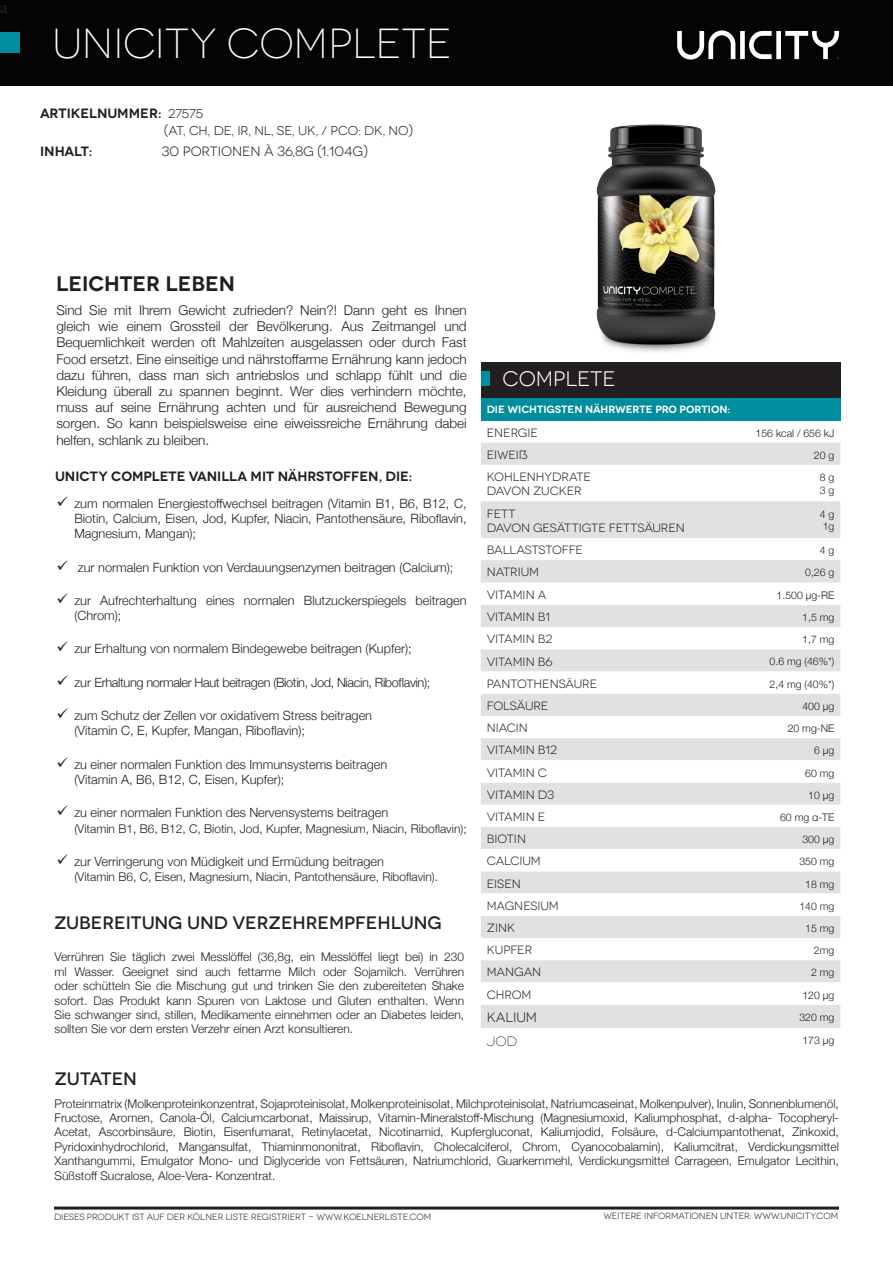
<style>
.page{position:relative;width:893px;height:1263px;background:#fff}
.page>*{position:absolute;margin:0;border:0;box-sizing:border-box;transform-origin:0 0}
.t1{font:300 42px "Novecentowide";color:#fff}
.t2{font:600 21px "Novecentowide";color:#231f20}
.t3{font:21px "Novecentowide";color:#fff}
.t4{font:500 18px "Novecentowide";color:#231f20}
.t5{font:18px "Minion Pro";color:#231f20}
.t6{font:300 13.5px/16.2px "Helvetica Neue";color:#231f20;text-align:justify}
.t7{font:600 13.5px "Novecentowide";color:#231f20}
.t8{font:13.5px "Novecentowide";color:#231f20}
.t9{font:300 13.5px "Novecentowide";color:#231f20}
.t10{font:300 12.75px/15.3px "Helvetica Neue";color:#231f20;text-align:justify}
.t11{font:300 12.75px "Helvetica Neue";letter-spacing:-.03em;color:#231f20}
.t12{font:12.75px "Novecentowide";letter-spacing:-.005em;color:#231f20}
.t13{font:300 12px/14.4px "Helvetica Neue";color:#231f20;text-align:justify}
.t14{font:12px "Novecentowide";letter-spacing:-.005em;color:#231f20}
.t15{font:300 10.5px "Helvetica Neue";color:#231f20}
.t16{font:600 10.5px "Novecentowide";letter-spacing:-.005em;color:#fff}
.t17{font:9px "Novecentowide";color:#231f20}
.s1{font-weight:400;font-size:12.75px}
</style>
<div class="page">
<div style="left:0;top:0;width:892px;height:86px;background:#040503"></div>
<div style="left:0;top:32px;width:19px;height:20px;background:#008d9d"></div>
<svg style="left:677px;top:30px;width:162px;height:30px"></svg>
<img style="left:596px;top:124px;width:120px;height:228px">
<div style="left:481px;top:362px;width:359px;height:36px;background:#231f20"></div>
<div style="left:481px;top:398px;width:359px;height:22px;background:#008d9d"></div>
<svg style="left:481px;top:442px;width:359px;height:141px;fill:#e0e1e3"></svg>
<svg style="left:481px;top:649px;width:359px;height:379px;fill:#e0e1e3"></svg>
<div style="left:481px;top:605px;width:359px;height:22px;background:#e0e1e3"></div>
<div style="left:481px;top:371px;width:8px;height:15px;background:#008d9d"></div>
<hr style="left:54px;top:1206px;width:785px;height:3px;background:#231f20">
<p class="t5" style="left:-1px;top:-5px;width:9px">a</p>
<p class="t1" style="left:53px;top:19px;width:401px">UNICITY COMPLETE</p>
<p class="t7" style="left:40px;top:105px;width:165px">ARTIKELNUMMER: <span class="s1">27575</span></p>
<p class="t12" style="left:164px;top:123px;width:251px">(AT, CH, DE, IR, NL, SE, UK, / PCO: DK, NO)</p>
<p class="t7" style="left:40px;top:143px;width:54px">INHALT:</p>
<p class="t8" style="left:162px;top:143px;width:208px">30 PORTIONEN À 36,8G (1.104G)</p>
<p class="t2" style="left:56px;top:271px;width:181px">LEICHTER LEBEN</p>
<p class="t6" style="left:56px;top:301px;width:412px">Sind Sie mit Ihrem Gewicht zufrieden? Nein?! Dann geht es Ihnen gleich wie einem Grossteil der Bevölkerung. Aus Zeitmangel und Bequemlichkeit werden oft Mahlzeiten ausgelassen oder durch Fast Food ersetzt. Eine einseitige und nährstoffarme Ernährung kann jedoch dazu führen, dass man sich antriebslos und schlapp fühlt und die Kleidung überall zu spannen beginnt. Wer dies verhindern möchte, muss auf seine Ernährung achten und für ausreichend Bewegung sorgen. So kann beispielsweise eine eiweissreiche Ernährung dabei helfen, schlank zu bleiben.</p>
<p class="t7" style="left:55px;top:468px;width:359px">UNICTY COMPLETE VANILLA MIT NÄHRSTOFFEN, DIE:</p>
<p class="t10" style="left:74px;top:494px;width:394px;text-indent:-18px">✓ zum normalen Energiestoffwechsel beitragen (Vitamin B1, B6, B12, C, Biotin, Calcium, Eisen, Jod, Kupfer, Niacin, Pantothensäure, Riboflavin, Magnesium, Mangan);</p>
<p class="t10" style="left:56px;top:558px;width:399px">✓ zur normalen Funktion von Verdauungsenzymen beitragen (Calcium);</p>
<p class="t10" style="left:74px;top:592px;width:394px;text-indent:-18px">✓ zur Aufrechterhaltung eines normalen Blutzuckerspiegels beitragen (Chrom);</p>
<p class="t10" style="left:56px;top:640px;width:357px">✓ zur Erhaltung von normalem Bindegewebe beitragen (Kupfer);</p>
<p class="t11" style="left:56px;top:672px;width:375px">✓ zur Erhaltung normaler Haut beitragen (Biotin, Jod, Niacin, Riboflavin);</p>
<p class="t10" style="left:56px;top:707px;width:317px">✓ zum Schutz der Zellen vor oxidativem Stress beitragen</p>
<p class="t10" style="left:74px;top:722px;width:232px">(Vitamin C, E, Kupfer, Mangan, Riboflavin);</p>
<p class="t10" style="left:56px;top:755px;width:332px">✓ zu einer normalen Funktion des Immunsystems beitragen</p>
<p class="t10" style="left:74px;top:771px;width:212px">(Vitamin A, B6, B12, C, Eisen, Kupfer);</p>
<p class="t10" style="left:56px;top:804px;width:334px">✓ zu einer normalen Funktion des Nervensystems beitragen</p>
<p class="t13" style="left:74px;top:820px;width:394px">(Vitamin B1, B6, B12, C, Biotin, Jod, Kupfer, Magnesium, Niacin, Riboflavin);</p>
<p class="t10" style="left:56px;top:853px;width:329px">✓ zur Verringerung von Müdigkeit und Ermüdung beitragen</p>
<p class="t13" style="left:74px;top:869px;width:365px">(Vitamin B6, C, Eisen, Magnesium, Niacin, Pantothensäure, Riboflavin).</p>
<p class="t4" style="left:54px;top:911px;width:389px">ZUBEREITUNG UND VERZEHREMPFEHLUNG</p>
<p class="t13" style="left:55px;top:949px;width:411px">Verrühren Sie täglich zwei Messlöffel (36,8g, ein Messlöffel liegt bei) in 230 ml Wasser. Geeignet sind auch fettarme Milch oder Sojamilch. Verrühren oder schütteln Sie die Mischung gut und trinken Sie den zubereiteten Shake sofort. Das Produkt kann Spuren von Laktose und Gluten enthalten. Wenn Sie schwanger sind, stillen, Medikamente einnehmen oder an Diabetes leiden, sollten Sie vor dem ersten Verzehr einen Arzt konsultieren.</p>
<p class="t4" style="left:55px;top:1068px;width:84px">ZUTATEN</p>
<p class="t3" style="left:503px;top:367px;width:114px">COMPLETE</p>
<p class="t16" style="left:487px;top:403px;width:245px">DIE WICHTIGSTEN NÄHRWERTE PRO PORTION:</p>
<p class="t14" style="left:487px;top:425px;width:53px">ENERGIE</p>
<p class="t15" style="left:755px;top:424px;width:80px">156 kcal / 656 kJ</p>
<p class="t14" style="left:487px;top:448px;width:43px">EIWEIß</p>
<p class="t15" style="left:814px;top:446px;width:22px">20 g</p>
<p class="t14" style="left:487px;top:470px;width:106px">KOHLENHYDRATE</p>
<p class="t14" style="left:487px;top:484px;width:96px">DAVON ZUCKER</p>
<p class="t15" style="left:820px;top:469px;width:16px">8 g</p>
<p class="t15" style="left:820px;top:481px;width:16px">3 g</p>
<p class="t14" style="left:487px;top:506px;width:30px">FETT</p>
<p class="t14" style="left:487px;top:521px;width:200px">DAVON GESÄTTIGTE FETTSÄUREN</p>
<p class="t15" style="left:820px;top:505px;width:16px">4 g</p>
<p class="t15" style="left:823px;top:518px;width:13px">1g</p>
<p class="t14" style="left:487px;top:543px;width:98px">BALLASTSTOFFE</p>
<p class="t15" style="left:820px;top:542px;width:16px">4 g</p>
<p class="t14" style="left:487px;top:565px;width:54px">NATRIUM</p>
<p class="t15" style="left:805px;top:564px;width:31px">0,26 g</p>
<p class="t14" style="left:487px;top:588px;width:61px">VITAMIN A</p>
<p class="t15" style="left:777px;top:587px;width:59px">1.500 μg-RE</p>
<p class="t14" style="left:487px;top:610px;width:65px">VITAMIN B1</p>
<p class="t15" style="left:802px;top:609px;width:34px">1,5 mg</p>
<p class="t14" style="left:487px;top:632px;width:67px">VITAMIN B2</p>
<p class="t15" style="left:802px;top:631px;width:34px">1,7 mg</p>
<p class="t14" style="left:487px;top:654px;width:67px">VITAMIN B6</p>
<p class="t15" style="left:770px;top:653px;width:66px">0.6 mg (46%*)</p>
<p class="t14" style="left:487px;top:677px;width:112px">PANTOTHENSÄURE</p>
<p class="t15" style="left:770px;top:675px;width:66px">2,4 mg (40%*)</p>
<p class="t14" style="left:487px;top:699px;width:63px">FOLSÄURE</p>
<p class="t15" style="left:802px;top:698px;width:33px">400 μg</p>
<p class="t14" style="left:487px;top:721px;width:43px">NIACIN</p>
<p class="t15" style="left:788px;top:720px;width:48px">20 mg-NE</p>
<p class="t14" style="left:487px;top:743px;width:72px">VITAMIN B12</p>
<p class="t15" style="left:814px;top:742px;width:22px">6 μg</p>
<p class="t14" style="left:487px;top:765px;width:62px">VITAMIN C</p>
<p class="t15" style="left:805px;top:764px;width:31px">60 mg</p>
<p class="t14" style="left:487px;top:788px;width:69px">VITAMIN D3</p>
<p class="t15" style="left:808px;top:786px;width:28px">10 μg</p>
<p class="t14" style="left:487px;top:810px;width:60px">VITAMIN E</p>
<p class="t15" style="left:780px;top:809px;width:56px">60 mg α-TE</p>
<p class="t14" style="left:487px;top:832px;width:41px">BIOTIN</p>
<p class="t15" style="left:802px;top:831px;width:33px">300 μg</p>
<p class="t14" style="left:487px;top:854px;width:56px">CALCIUM</p>
<p class="t15" style="left:799px;top:853px;width:37px">350 mg</p>
<p class="t14" style="left:487px;top:876px;width:36px">EISEN</p>
<p class="t15" style="left:805px;top:875px;width:31px">18 mg</p>
<p class="t14" style="left:487px;top:899px;width:74px">MAGNESIUM</p>
<p class="t15" style="left:799px;top:897px;width:37px">140 mg</p>
<p class="t14" style="left:487px;top:921px;width:30px">ZINK</p>
<p class="t15" style="left:805px;top:920px;width:31px">15 mg</p>
<p class="t14" style="left:487px;top:943px;width:47px">KUPFER</p>
<p class="t15" style="left:814px;top:942px;width:22px">2mg</p>
<p class="t14" style="left:487px;top:965px;width:56px">MANGAN</p>
<p class="t15" style="left:811px;top:964px;width:25px">2 mg</p>
<p class="t14" style="left:487px;top:987px;width:46px">CHROM</p>
<p class="t15" style="left:802px;top:986px;width:33px">120 μg</p>
<p class="t8" style="left:487px;top:1009px;width:52px">KALIUM</p>
<p class="t15" style="left:799px;top:1008px;width:37px">320 mg</p>
<p class="t9" style="left:487px;top:1033px;width:32px">Jod</p>
<p class="t15" style="left:802px;top:1032px;width:33px">173 μg</p>
<p class="t13" style="left:55px;top:1095px;width:786px">Proteinmatrix (Molkenproteinkonzentrat, Sojaproteinisolat, Molkenproteinisolat, Milchproteinisolat, Natriumcaseinat, Molkenpulver), Inulin, Sonnenblumenöl, Fructose, Aromen, Canola-Öl, Calciumcarbonat, Maissirup, Vitamin-Mineralstoff-Mischung (Magnesiumoxid, Kaliumphosphat, d-alpha- Tocopheryl-Acetat, Ascorbinsäure, Biotin, Eisenfumarat, Retinylacetat, Nicotinamid, Kupfergluconat, Kaliumjodid, Folsäure, d-Calciumpantothenat, Zinkoxid, Pyridoxinhydrochlorid, Mangansulfat, Thiaminmononitrat, Riboflavin, Cholecalciferol, Chrom, Cyanocobalamin), Kaliumcitrat, Verdickungsmittel Xanthangummi, Emulgator Mono- und Diglyceride von Fettsäuren, Natriumchlorid, Guarkernmehl, Verdickungsmittel Carrageen, Emulgator Lecithin, Süßstoff Sucralose, Aloe-Vera- Konzentrat.</p>
<p class="t17" style="left:603px;top:1211px;width:236px">WEITERE INFORMATIONEN UNTER: WWW.UNICITY.COM</p>
<p class="t17" style="left:54px;top:1212px;width:379px">DIESES PRODUKT IST AUF DER KÖLNER LISTE REGISTRIERT - WWW.KOELNERLISTE.COM</p>
</div>
